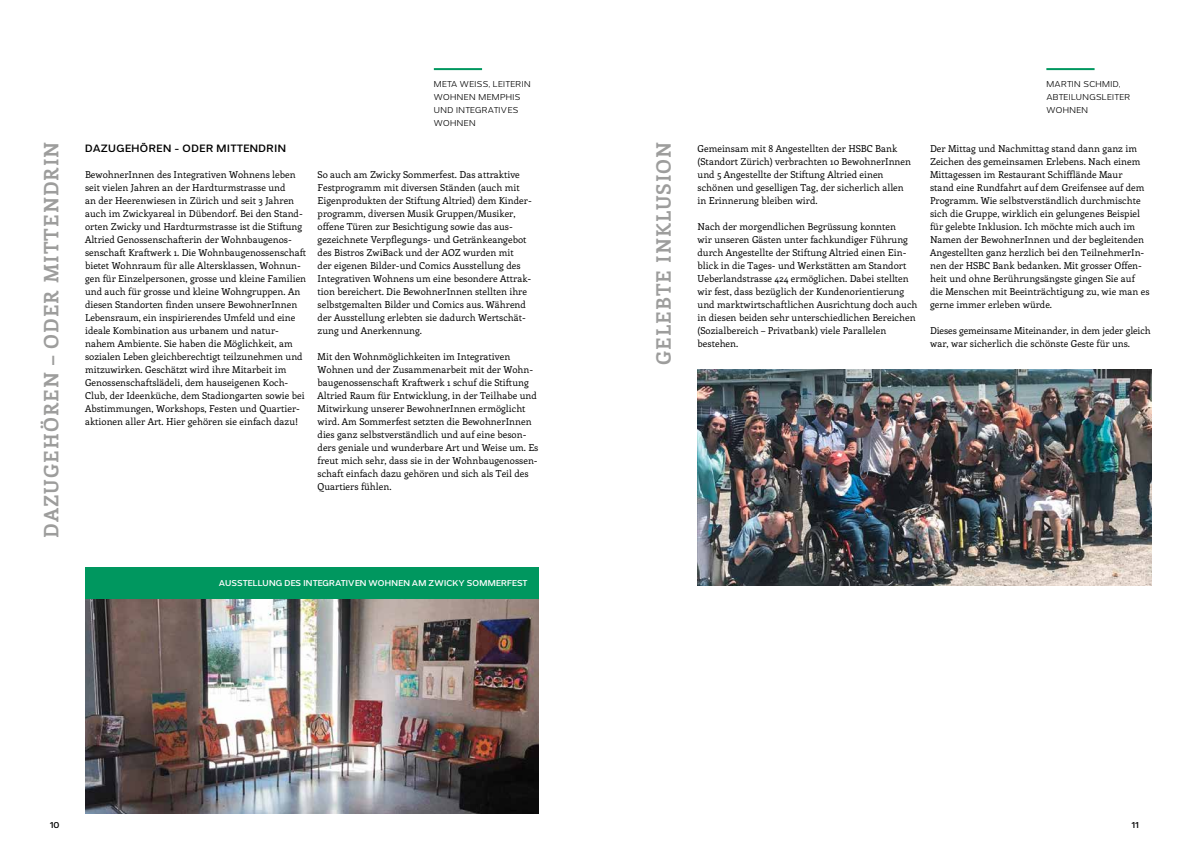
<style>
.page{position:relative;width:1191px;height:842px;background:#fff}
.page>*{position:absolute;margin:0;border:0;box-sizing:border-box;transform-origin:0 0}
.t1{font:700 20px "Enriqueta";letter-spacing:.05em;color:#9d9d9c}
.t2{font:600 10px "Grey Sans";letter-spacing:.05em;color:#000}
.t3{font:9.5px/13px "Enriqueta";color:#000}
.t4{font:8px/13px "Grey Sans";letter-spacing:.05em;color:#000}
.t5{font:600 8px "Grey Sans";letter-spacing:.03em;color:#fff}
.t6{font:600 8px "Grey Sans";color:#000}
</style>
<div class="page">
<hr style="left:1046px;top:68px;width:48px;height:2px;background:#00975f">
<hr style="left:434px;top:68px;width:48px;height:2px;background:#00975f">
<img style="left:697px;top:370px;width:454px;height:215px">
<img style="left:85px;top:598px;width:454px;height:216px">
<div style="left:85px;top:567px;width:454px;height:31px;background:#00975f"></div>
<p class="t4" style="left:434px;top:78px;width:98px">META WEISS, LEITERIN<br>WOHNEN MEMPHIS<br>UND INTEGRATIVES<br>WOHNEN</p>
<h1 class="t1" style="left:37px;top:538px;width:397px;rotate:-90deg">DAZUGEHÖREN – ODER MITTENDRIN</h1>
<h1 class="t1" style="left:649px;top:365px;width:225px;rotate:-90deg">GELEBTE INKLUSION</h1>
<p class="t2" style="left:85px;top:143px;width:202px">DAZUGEHÖREN - ODER MITTENDRIN</p>
<p class="t3" style="left:85px;top:168px;width:223px">BewohnerInnen des Integrativen Wohnens leben seit vielen Jahren an der Hardturmstrasse und<br>an der Heerenwiesen in Zürich und seit 3 Jahren auch im Zwickyareal in Dübendorf. Bei den Stand&shy;orten Zwicky und Hardturmstrasse ist die Stiftung Altried Genossenschafterin der Wohnbaugenos&shy;senschaft Kraftwerk 1. Die Wohnbaugenossenschaft bietet Wohnraum für alle Altersklassen, Wohnun&shy;gen für Einzelpersonen, grosse und kleine Familien und auch für grosse und kleine Wohngruppen. An diesen Standorten finden unsere BewohnerInnen Lebensraum, ein inspirierendes Umfeld und eine ideale Kombination aus urbanem und natur&shy;nahem Ambiente. Sie haben die Möglichkeit, am sozialen Leben gleichberechtigt teilzunehmen und mitzuwirken. Geschätzt wird ihre Mitarbeit im Genossenschaftslädeli, dem hauseigenen Koch-Club, der Ideenküche, dem Stadiongarten sowie bei Abstimmungen, Workshops, Festen und Quartier&shy;aktionen aller Art. Hier gehören sie einfach dazu!</p>
<p class="t3" style="left:317px;top:168px;width:216px">So auch am Zwicky Sommerfest. Das attraktive Festprogramm mit diversen Ständen (auch mit Eigenprodukten der Stiftung Altried) dem Kinder&shy;programm, diversen Musik Gruppen/Musiker, offene Türen zur Besichtigung sowie das aus‑ gezeichnete Verpflegungs- und Getränkeangebot des Bistros ZwiBack und der AOZ wurden mit<br>der eigenen Bilder-und Comics Ausstellung des Integrativen Wohnens um eine besondere Attrak&shy;tion bereichert. Die BewohnerInnen stellten ihre selbstgemalten Bilder und Comics aus. Während der Ausstellung erlebten sie dadurch Wertschät&shy;zung und Anerkennung.</p>
<p class="t3" style="left:317px;top:350px;width:222px">Mit den Wohnmöglichkeiten im Integrativen Wohnen und der Zusammenarbeit mit der Wohn&shy;baugenossenschaft Kraftwerk 1 schuf die Stiftung Altried Raum für Entwicklung, in der Teilhabe und Mitwirkung unserer BewohnerInnen ermöglicht wird. Am Sommerfest setzten die BewohnerInnen dies ganz selbstverständlich und auf eine beson&shy;ders geniale und wunderbare Art und Weise um. Es freut mich sehr, dass sie in der Wohnbaugenossen&shy;schaft einfach dazu gehören und sich als Teil des Quartiers fühlen.</p>
<p class="t5" style="left:219px;top:578px;width:310px">AUSSTELLUNG DES INTEGRATIVEN WOHNEN AM ZWICKY SOMMERFEST</p>
<p class="t3" style="left:697px;top:142px;width:215px">Gemeinsam mit 8 Angestellten der HSBC Bank (Standort Zürich) verbrachten 10 BewohnerInnen und 5 Angestellte der Stiftung Altried einen schönen und geselligen Tag, der sicherlich allen in Erinnerung bleiben wird.</p>
<p class="t3" style="left:697px;top:220px;width:221px">Nach der morgendlichen Begrüssung konnten<br>wir unseren Gästen unter fachkundiger Führung durch Angestellte der Stiftung Altried einen Ein&shy;blick in die Tages- und Werkstätten am Standort Ueberlandstrasse 424 ermöglichen. Dabei stellten wir fest, dass bezüglich der Kundenorientierung und marktwirtschaftlichen Ausrichtung doch auch in diesen beiden sehr unterschiedlichen Bereichen (Sozialbereich – Privatbank) viele Parallelen bestehen.</p>
<p class="t4" style="left:1046px;top:78px;width:85px">MARTIN SCHMID,<br>ABTEILUNGSLEITER<br>WOHNEN</p>
<p class="t3" style="left:930px;top:142px;width:221px">Der Mittag und Nachmittag stand dann ganz im Zeichen des gemeinsamen Erlebens. Nach einem Mittagessen im Restaurant Schifflände Maur<br>stand eine Rundfahrt auf dem Greifensee auf dem Programm. Wie selbstverständlich durchmischte sich die Gruppe, wirklich ein gelungenes Beispiel für gelebte Inklusion. Ich möchte mich auch im Namen der BewohnerInnen und der begleitenden Angestellten ganz herzlich bei den TeilnehmerIn&shy;nen der HSBC Bank bedanken. Mit grosser Offen&shy;heit und ohne Berührungsängste gingen Sie auf die Menschen mit Beeinträchtigung zu, wie man es gerne immer erleben würde.</p>
<p class="t3" style="left:930px;top:324px;width:222px">Dieses gemeinsame Miteinander, in dem jeder gleich war, war sicherlich die schönste Geste für uns.</p>
<p class="t6" style="left:50px;top:820px;width:11px">10</p>
<p class="t6" style="left:1131px;top:820px;width:9px">11</p>
</div>
